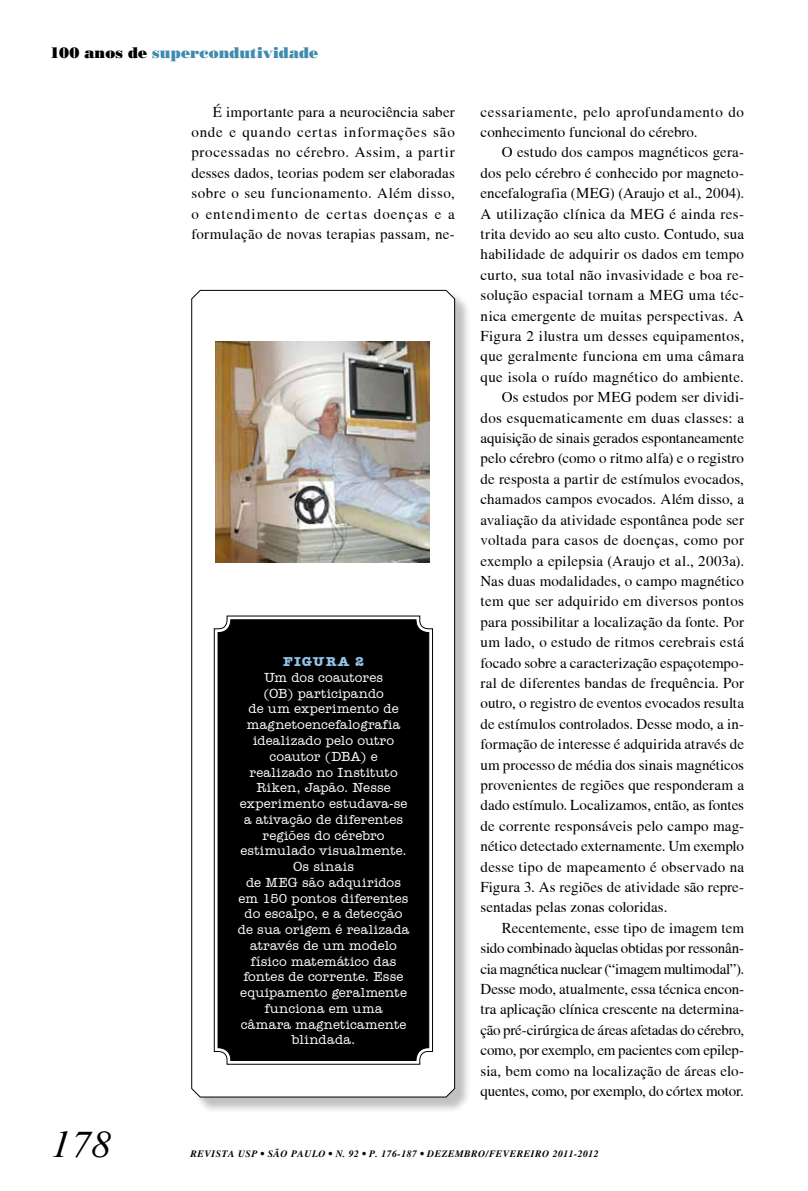
<style>
.page{position:relative;width:808px;height:1191px;background:#fff}
.page>*{position:absolute;margin:0;border:0;box-sizing:border-box;transform-origin:0 0}
.t1{font:italic 37.5px "Times New Roman";color:#000;scale:1.1 1}
.t2{font:15px/20.4px "Times";letter-spacing:.01em;color:#000;text-align:justify}
.t3{font:15px "Times";letter-spacing:-.015em;color:#000}
.t4{font:15px "Times";letter-spacing:-.01em;color:#000}
.t5{font:15px "Times";letter-spacing:-.025em;color:#000}
.t6{font:15px "Times";letter-spacing:-.02em;color:#000}
.t7{font:15px "Times";letter-spacing:.03em;color:#000}
.t8{font:15px "Bodoni Poster S Si";letter-spacing:.005em;color:#3f8bb0}
.t9{font:500 13.5px/15.8px "Amer Typewriter IT Cby BT";letter-spacing:.015em;color:#fff;text-align:center}
.t10{font:700 13.5px "Amer Typewriter IT Cby BT";letter-spacing:.09em;color:#92c5eb}
.t11{font:italic 700 9.75px "Times";letter-spacing:.05em;color:#000}
.s1{color:#000}
</style>
<div class="page">
<div style="left:193px;top:292px;width:278px;height:821px;background:#000;opacity:.25"></div>
<svg style="left:191px;top:289px;width:264px;height:808px"></svg>
<svg style="left:214px;top:615px;width:219px;height:450px"></svg>
<div style="left:217px;top:619px;width:212px;height:442px;background:#000"></div>
<img style="left:215px;top:341px;width:215px;height:221px">
<p class="t8" style="left:50px;top:43px;width:270px"><span class="s1">100 anos de</span> supercondutividade</p>
<h1 class="t1" style="left:51px;top:1119px;width:57px">178</h1>
<p class="t2" style="left:191px;top:101px;width:265px;text-indent:21px">É importante para a neurociência saber onde e quando certas informações são processadas no cérebro. Assim, a partir desses dados, teorias podem ser elaboradas sobre o seu funcionamento. Além disso, o entendimento de certas doenças e a formulação de novas terapias passam, ne-</p>
<p class="t2" style="left:481px;top:101px;width:265px">cessariamente, pelo aprofundamento do conhecimento funcional do cérebro.</p>
<p class="t2" style="left:502px;top:142px;width:244px">O estudo dos campos magnéticos gera-</p>
<p class="t2" style="left:481px;top:162px;width:265px">dos pelo cérebro é conhecido por magneto-</p>
<p class="t2" style="left:481px;top:183px;width:265px">encefalografia (MEG) (Araujo et al., 2004).</p>
<p class="t7" style="left:481px;top:205px;width:265px">A utilização clínica da MEG é ainda res-</p>
<p class="t2" style="left:481px;top:224px;width:265px">trita devido ao seu alto custo. Contudo, sua</p>
<p class="t2" style="left:481px;top:244px;width:265px">habilidade de adquirir os dados em tempo</p>
<p class="t2" style="left:481px;top:264px;width:265px">curto, sua total não invasividade e boa re-</p>
<p class="t2" style="left:481px;top:285px;width:265px">solução espacial tornam a MEG uma téc-</p>
<p class="t2" style="left:481px;top:305px;width:265px">nica emergente de muitas perspectivas. A</p>
<p class="t2" style="left:481px;top:326px;width:265px">Figura 2 ilustra um desses equipamentos,</p>
<p class="t2" style="left:481px;top:346px;width:265px">que geralmente funciona em uma câmara</p>
<p class="t2" style="left:481px;top:366px;width:265px">que isola o ruído magnético do ambiente.</p>
<p class="t2" style="left:502px;top:387px;width:244px">Os estudos por MEG podem ser dividi-</p>
<p class="t2" style="left:481px;top:407px;width:265px">dos esquematicamente em duas classes: a</p>
<p class="t4" style="left:481px;top:429px;width:265px">aquisição de sinais gerados espontaneamente</p>
<p class="t2" style="left:481px;top:448px;width:265px">pelo cérebro (como o ritmo alfa) e o registro</p>
<p class="t2" style="left:481px;top:468px;width:265px">de resposta a partir de estímulos evocados,</p>
<p class="t2" style="left:481px;top:489px;width:265px">chamados campos evocados. Além disso, a</p>
<p class="t2" style="left:481px;top:509px;width:265px">avaliação da atividade espontânea pode ser</p>
<p class="t2" style="left:481px;top:530px;width:265px">voltada para casos de doenças, como por</p>
<p class="t2" style="left:481px;top:550px;width:265px">exemplo a epilepsia (Araujo et al., 2003a).</p>
<p class="t2" style="left:481px;top:570px;width:265px">Nas duas modalidades, o campo magnético</p>
<p class="t2" style="left:481px;top:591px;width:265px">tem que ser adquirido em diversos pontos</p>
<p class="t2" style="left:481px;top:611px;width:265px">para possibilitar a localização da fonte. Por</p>
<p class="t2" style="left:481px;top:632px;width:265px">um lado, o estudo de ritmos cerebrais está</p>
<p class="t2" style="left:481px;top:652px;width:265px">focado sobre a caracterização espaçotempo-</p>
<p class="t2" style="left:481px;top:672px;width:265px">ral de diferentes bandas de frequência. Por</p>
<p class="t2" style="left:481px;top:693px;width:265px">outro, o registro de eventos evocados resulta</p>
<p class="t2" style="left:481px;top:713px;width:265px">de estímulos controlados. Desse modo, a in-</p>
<p class="t2" style="left:481px;top:734px;width:265px">formação de interesse é adquirida através de</p>
<p class="t2" style="left:481px;top:754px;width:265px">um processo de média dos sinais magnéticos</p>
<p class="t2" style="left:481px;top:774px;width:265px">provenientes de regiões que responderam a</p>
<p class="t2" style="left:481px;top:795px;width:265px">dado estímulo. Localizamos, então, as fontes</p>
<p class="t2" style="left:481px;top:815px;width:265px">de corrente responsáveis pelo campo mag-</p>
<p class="t2" style="left:481px;top:836px;width:265px">nético detectado externamente. Um exemplo</p>
<p class="t2" style="left:481px;top:856px;width:265px">desse tipo de mapeamento é observado na</p>
<p class="t2" style="left:481px;top:876px;width:265px">Figura 3. As regiões de atividade são repre-</p>
<p class="t2" style="left:481px;top:897px;width:188px">sentadas pelas zonas coloridas.</p>
<p class="t2" style="left:502px;top:917px;width:244px">Recentemente, esse tipo de imagem tem</p>
<p class="t6" style="left:481px;top:939px;width:265px">sido combinado àquelas obtidas por ressonân-</p>
<p class="t5" style="left:481px;top:960px;width:265px">cia magnética nuclear (“imagem multimodal”).</p>
<p class="t4" style="left:481px;top:980px;width:265px">Desse modo, atualmente, essa técnica encon-</p>
<p class="t2" style="left:481px;top:999px;width:265px">tra aplicação clínica crescente na determina-</p>
<p class="t3" style="left:481px;top:1021px;width:265px">ção pré-cirúrgica de áreas afetadas do cérebro,</p>
<p class="t3" style="left:481px;top:1041px;width:265px">como, por exemplo, em pacientes com epilep-</p>
<p class="t2" style="left:481px;top:1060px;width:265px">sia, bem como na localização de áreas elo-</p>
<p class="t3" style="left:481px;top:1082px;width:265px">quentes, como, por exemplo, do córtex motor.</p>
<p class="t10" style="left:283px;top:652px;width:82px">FIGURA 2</p>
<p class="t9" style="left:238px;top:669px;width:173px">Um dos coautores<br>(OB) participando<br>de um experimento de magnetoencefalografia idealizado pelo outro coautor (DBA) e realizado no Instituto<br>Riken, Japão. Nesse experimento estudava-se a ativação de diferentes regiões do cérebro estimulado visualmente.<br>Os sinais<br>de MEG são adquiridos em 150 pontos diferentes do escalpo, e a detecção de sua origem é realizada através de um modelo físico matemático das fontes de corrente. Esse equipamento geralmente funciona em uma<br>câmara magneticamente blindada.</p>
<p class="t11" style="left:191px;top:1148px;width:313px">REVISTA USP • SÃO PAULO • N. 92 • P. 176-187 • DEZEMBRO/FEVEREIR</p>
<p class="t11" style="left:542px;top:1148px;width:58px">O 2011-2012</p>
</div>
